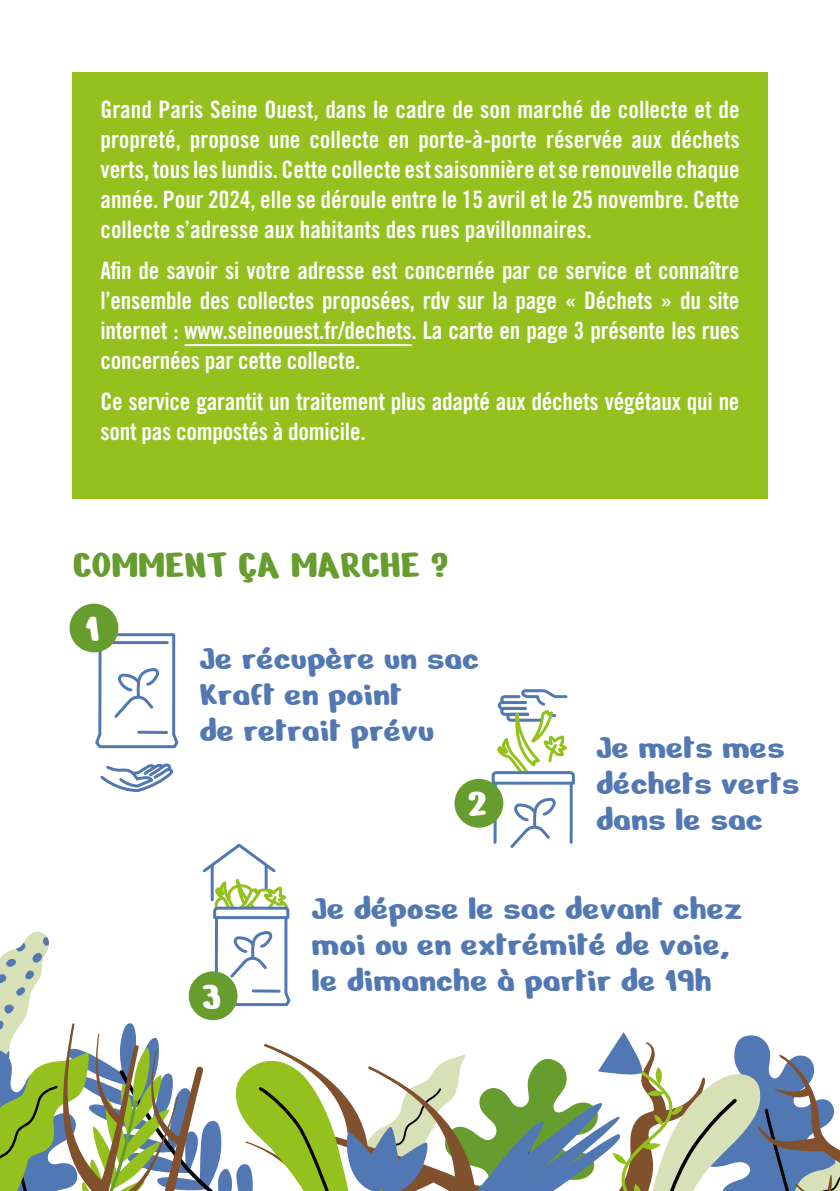
<style>
.page{position:relative;width:840px;height:1191px;background:#fff}
.page>*{position:absolute;margin:0;border:0;box-sizing:border-box;transform-origin:0 0}
.t1{font:42px "Nerko One";color:#679d2e}
.t2{font:41.6px "Nerko One";color:#fff}
.t3{font:36px/36px "Nerko One";color:#5278b3}
.t4{font:24px/30px "Trade Gothic LT Std Bd Cn 20";letter-spacing:-.01em;color:#fff;text-align:justify}
</style>
<div class="page">
<div style="left:69px;top:603px;width:49px;height:49px;background:#679d2e;border-radius:50%"></div>
<div style="left:72px;top:72px;width:695px;height:427px;background:#95c11f"></div>
<hr style="left:184px;top:344px;width:227px;height:2px;background:#fff">
<svg style="left:0;top:632px;width:839px;height:559px"></svg>
<div style="left:188px;top:971px;width:49px;height:49px;background:#679d2e;border-radius:50%"></div>
<p class="t4" style="left:100px;top:94px;width:640px">Grand Paris Seine Ouest, dans le cadre de son marché de collecte et de propreté, propose une collecte en porte-à-porte réservée aux déchets verts, tous les lundis. Cette collecte est saisonnière et se renouvelle chaque année. Pour 2024, elle se déroule entre le 15 avril et le 25 novembre. Cette collecte s’adresse aux habitants des rues pavillonnaires.</p>
<p class="t4" style="left:100px;top:255px;width:640px">Afin de savoir si votre adresse est concernée par ce service et connaître l’ensemble des collectes proposées, rdv sur la page « Déchets » du site internet : www.seineouest.fr/dechets. La carte en page 3 présente les rues concernées par cette collecte.</p>
<p class="t4" style="left:100px;top:387px;width:640px">Ce service garantit un traitement plus adapté aux déchets végétaux qui ne sont pas compostés à domicile.</p>
<h1 class="t1" style="left:73px;top:538px;width:377px">COMMENT ÇA MARCHE ?</h1>
<h2 class="t2" style="left:85px;top:602px;width:16px">1</h2>
<h3 class="t3" style="left:199px;top:639px;width:281px">Je récupère un sac<br>Kraft en point<br>de retrait prévu</h3>
<h2 class="t2" style="left:467px;top:777px;width:21px">2</h2>
<h3 class="t3" style="left:595px;top:729px;width:205px">Je mets mes déchets verts dans le sac</h3>
<h2 class="t2" style="left:202px;top:969px;width:21px">3</h2>
<h3 class="t3" style="left:311px;top:890px;width:432px">Je dépose le sac devant chez moi ou en extrémité de voie, le dimanche à partir de 19h</h3>
</div>
